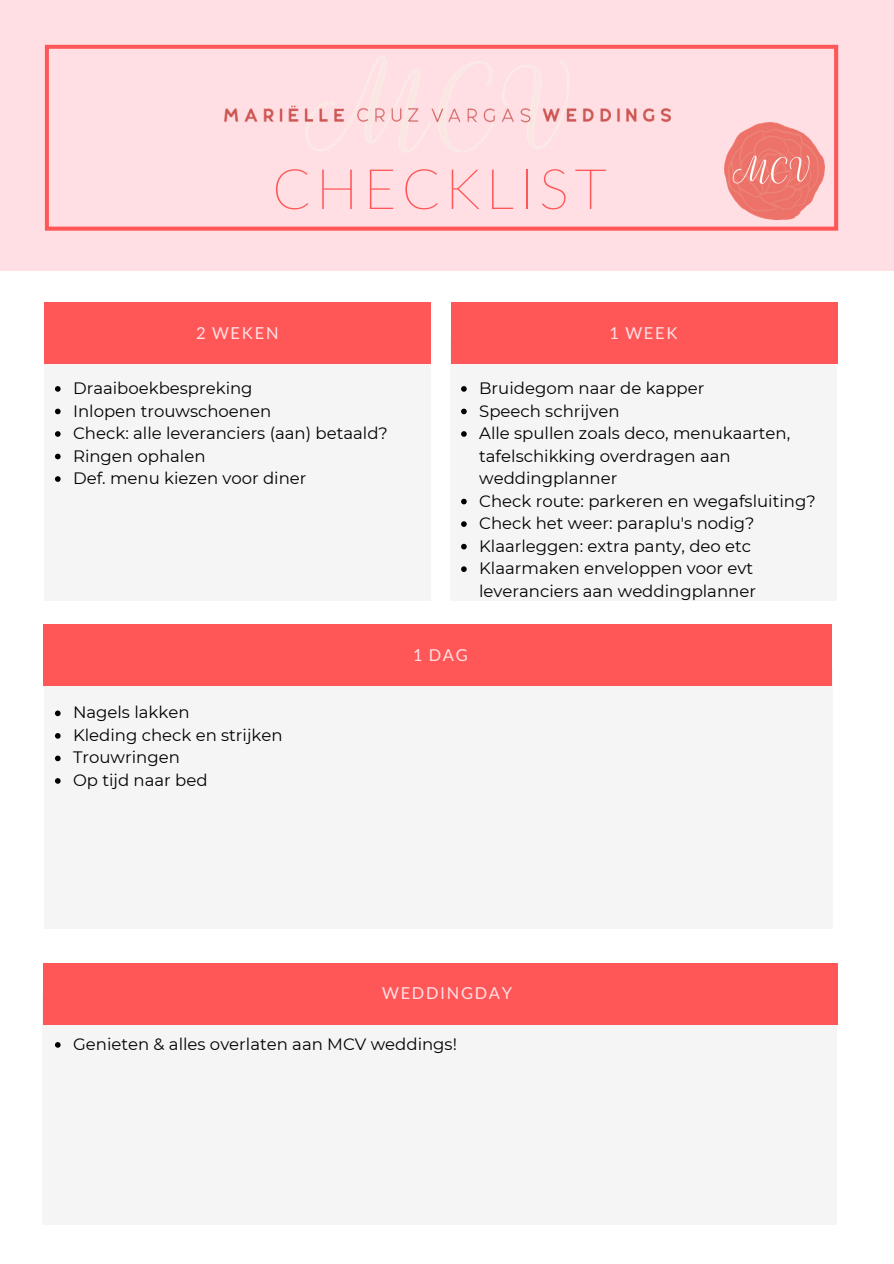
<style>
.page{position:relative;width:894px;height:1264px;background:#fff}
.page>*{position:absolute;margin:0;border:0;box-sizing:border-box;transform-origin:0 0}
.t1{font:100 55.95px "Lato";letter-spacing:.1em;color:#ff5757}
.t2{font:16.5px/22.5px "Montserrat";color:#000}
.t3{font:16.5px "Lato";letter-spacing:.1em;color:#ffdfe4}
</style>
<div class="page">
<div style="left:0;top:0;width:893px;height:270px;background:#ffdfe4"></div>
<svg style="left:45px;top:45px;width:792px;height:186px"></svg>
<div style="left:44px;top:338px;width:386px;height:263px;background:#f5f5f5"></div>
<div style="left:450px;top:338px;width:386px;height:263px;background:#f5f5f5"></div>
<div style="left:44px;top:302px;width:386px;height:62px;background:#ff5757"></div>
<div style="left:451px;top:302px;width:386px;height:62px;background:#ff5757"></div>
<div style="left:42px;top:994px;width:794px;height:230px;background:#f5f5f5"></div>
<div style="left:43px;top:962px;width:794px;height:62px;background:#ff5757"></div>
<div style="left:44px;top:669px;width:788px;height:259px;background:#f5f5f5"></div>
<div style="left:43px;top:624px;width:788px;height:62px;background:#ff5757"></div>
<img style="left:224px;top:56px;width:446px;height:96px">
<img style="left:724px;top:122px;width:100px;height:97px">
<svg style="left:55px;top:386px;width:6px;height:6px"></svg>
<svg style="left:55px;top:408px;width:6px;height:6px"></svg>
<svg style="left:55px;top:431px;width:6px;height:6px"></svg>
<svg style="left:55px;top:453px;width:6px;height:6px"></svg>
<svg style="left:55px;top:476px;width:6px;height:6px"></svg>
<svg style="left:461px;top:386px;width:5px;height:6px"></svg>
<svg style="left:461px;top:408px;width:5px;height:6px"></svg>
<svg style="left:461px;top:431px;width:5px;height:6px"></svg>
<svg style="left:461px;top:499px;width:5px;height:5px"></svg>
<svg style="left:461px;top:521px;width:5px;height:6px"></svg>
<svg style="left:461px;top:544px;width:5px;height:5px"></svg>
<svg style="left:461px;top:566px;width:5px;height:6px"></svg>
<svg style="left:55px;top:710px;width:6px;height:6px"></svg>
<svg style="left:55px;top:733px;width:6px;height:5px"></svg>
<svg style="left:55px;top:755px;width:6px;height:6px"></svg>
<svg style="left:55px;top:778px;width:6px;height:5px"></svg>
<svg style="left:55px;top:1042px;width:6px;height:5px"></svg>
<h1 class="t1" style="left:272px;top:154px;width:336px">CHECKLIST</h1>
<p class="t3" style="left:196px;top:322px;width:84px">2 WEKEN</p>
<p class="t3" style="left:609px;top:322px;width:70px">1 WEEK</p>
<p class="t2" style="left:73px;top:377px;width:316px">Draaiboekbespreking<br>Inlopen trouwschoenen<br>Check: alle leveranciers (aan) betaald?<br>Ringen ophalen<br>Def. menu kiezen voor diner</p>
<p class="t2" style="left:479px;top:377px;width:338px">Bruidegom naar de kapper<br>Speech schrijven<br>Alle spullen zoals deco, menukaarten, tafelschikking overdragen aan weddingplanner<br>Check route: parkeren en wegafsluiting?<br>Check het weer: paraplu's nodig?<br>Klaarleggen: extra panty, deo etc<br>Klaarmaken enveloppen voor evt leveranciers aan weddingplanner</p>
<p class="t2" style="left:73px;top:701px;width:211px">Nagels lakken<br>Kleding check en strijken<br>Trouwringen<br>Op tijd naar bed</p>
<p class="t3" style="left:412px;top:644px;width:57px">1 DAG</p>
<p class="t3" style="left:382px;top:983px;width:131px">WEDDINGDAY</p>
<p class="t2" style="left:73px;top:1032px;width:385px">Genieten &amp; alles overlaten aan MCV weddings!</p>
</div>
